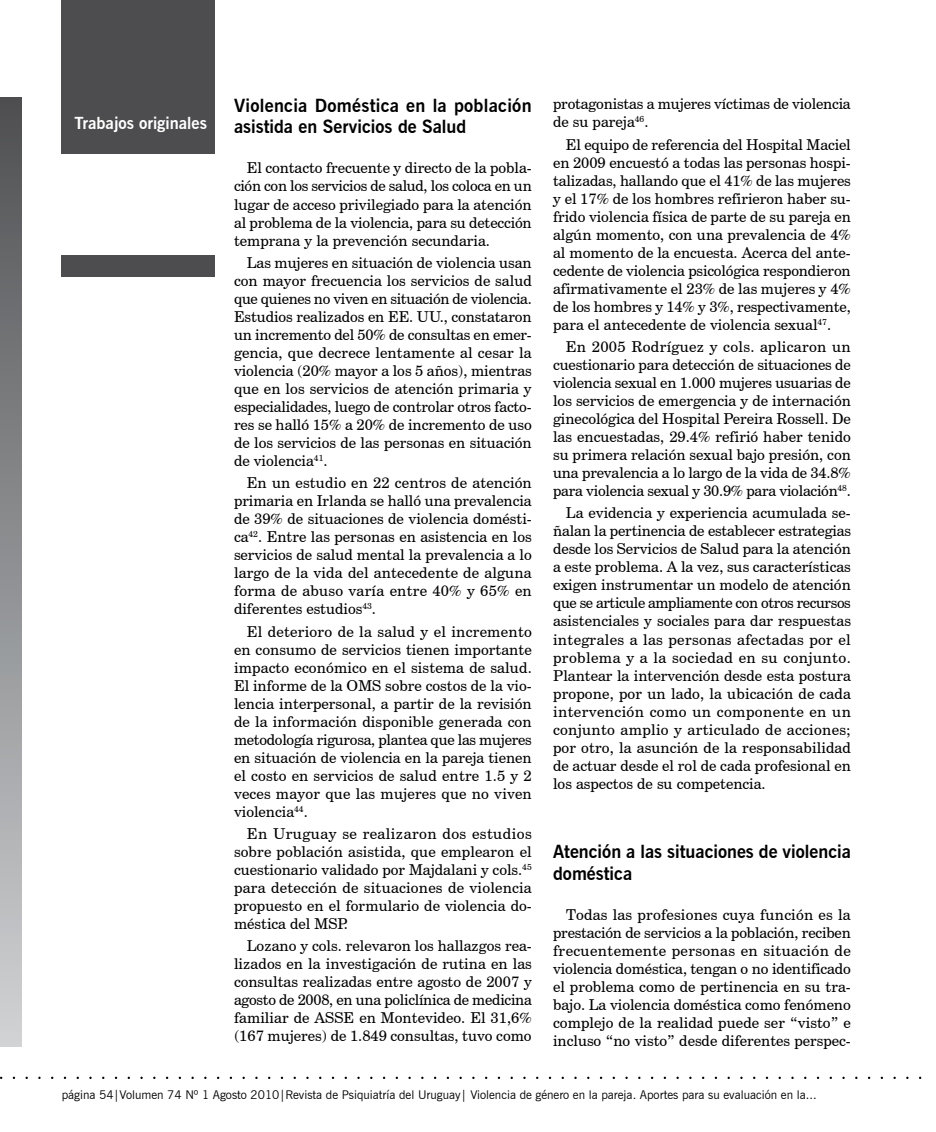
<style>
.page{position:relative;width:936px;height:1132px;background:#fff}
.page>*{position:absolute;margin:0;border:0;box-sizing:border-box;transform-origin:0 0}
.t1{font:700 18px/21.6px "News Gothic BT";color:#000}
.t2{font:700 16.5px "News Gothic BT";color:#fff}
.t3{font:15px/18px "Century Schoolbook BT";color:#000;text-align:justify}
.t4{font:12px "News Gothic BT";color:#000}
</style>
<div class="page">
<div style="left:62px;top:0;width:153px;height:153px;background:#4d4d4f"></div>
<div style="left:0;top:98px;width:21px;height:948px;background:linear-gradient(to bottom,#4f5053,#cfd2d4)"></div>
<div style="left:62px;top:255px;width:153px;height:21px;background:#4d4d4f"></div>
<p class="t2" style="left:74px;top:113px;width:134px">Trabajos originales</p>
<p class="t1" style="left:234px;top:94px;width:299px">Violencia Doméstica en la población asistida en Servicios de Salud</p>
<p class="t3" style="left:234px;top:159px;width:299px;text-indent:13px">El contacto frecuente y directo de la pobla&shy;ción con los servicios de salud, los coloca en un lugar de acceso privilegiado para la atención al problema de la violencia, para su detección temprana y la prevención secundaria.</p>
<p class="t3" style="left:234px;top:253px;width:299px;text-indent:13px">Las mujeres en situación de violencia usan con mayor frecuencia los servicios de salud que quienes no viven en situación de violencia.<br>Estudios realizados en EE. UU., constataron un incremento del 50% de consultas en emer&shy;gencia, que decrece lentamente al cesar la violencia (20% mayor a los 5 años), mientras que en los servicios de atención primaria y especialidades, luego de controlar otros facto&shy;res se halló 15% a 20% de incremento de uso de los servicios de las personas en situación de violencia<sup>41</sup>.</p>
<p class="t3" style="left:234px;top:473px;width:299px;text-indent:13px">En un estudio en 22 centros de atención primaria en Irlanda se halló una prevalencia de 39% de situaciones de violencia domésti&shy;ca<sup>42</sup>. Entre las personas en asistencia en los servicios de salud mental la prevalencia a lo largo de la vida del antecedente de alguna forma de abuso varía entre 40% y 65% en diferentes estudios<sup>43</sup>.</p>
<p class="t3" style="left:234px;top:622px;width:299px;text-indent:13px">El deterioro de la salud y el incremento en consumo de servicios tienen importante impacto económico en el sistema de salud.<br>El informe de la OMS sobre costos de la vio&shy;lencia interpersonal, a partir de la revisión de la información disponible generada con metodología rigurosa, plantea que las mujeres en situación de violencia en la pareja tienen el costo en servicios de salud entre 1.5 y 2 veces mayor que las mujeres que no viven violencia<sup>44</sup>.</p>
<p class="t3" style="left:234px;top:824px;width:299px;text-indent:13px">En Uruguay se realizaron dos estudios sobre población asistida, que emplearon el cuestionario validado por Majdalani y cols.<sup>45 </sup>para detección de situaciones de violencia propuesto en el formulario de violencia do&shy;méstica del MSP.</p>
<p class="t3" style="left:234px;top:936px;width:299px;text-indent:13px">Lozano y cols. relevaron los hallazgos rea&shy;lizados en la investigación de rutina en las consultas realizadas entre agosto de 2007 y agosto de 2008, en una policlínica de medicina familiar de ASSE en Montevideo. El 31,6% (167 mujeres) de 1.849 consultas, tuvo como</p>
<p class="t3" style="left:553px;top:95px;width:299px">protagonistas a mujeres víctimas de violencia de su pareja<sup>46</sup>.</p>
<p class="t3" style="left:553px;top:135px;width:299px;text-indent:13px">El equipo de referencia del Hospital Maciel en 2009 encuestó a todas las personas hospi&shy;talizadas, hallando que el 41% de las mujeres y el 17% de los hombres refirieron haber su&shy;frido violencia física de parte de su pareja en algún momento, con una prevalencia de 4% al momento de la encuesta. Acerca del ante&shy;cedente de violencia psicológica respondieron afirmativamente el 23% de las mujeres y 4% de los hombres y 14% y 3%, respectivamente, para el antecedente de violencia sexual<sup>47</sup>.</p>
<p class="t3" style="left:553px;top:337px;width:299px;text-indent:13px">En 2005 Rodríguez y cols. aplicaron un cuestionario para detección de situaciones de violencia sexual en 1.000 mujeres usuarias de los servicios de emergencia y de internación ginecológica del Hospital Pereira Rossell. De las encuestadas, 29.4% refirió haber tenido su primera relación sexual bajo presión, con una prevalencia a lo largo de la vida de 34.8% para violencia sexual y 30.9% para violación<sup>48</sup>.</p>
<p class="t3" style="left:553px;top:503px;width:299px;text-indent:13px">La evidencia y experiencia acumulada se&shy;ñalan la pertinencia de establecer estrategias desde los Servicios de Salud para la atención a este problema. A la vez, sus características exigen instrumentar un modelo de atención que se articule ampliamente con otros recursos asistenciales y sociales para dar respuestas integrales a las personas afectadas por el problema y a la sociedad en su conjunto.<br>Plantear la intervención desde esta postura propone, por un lado, la ubicación de cada intervención como un componente en un conjunto amplio y articulado de acciones; por otro, la asunción de la responsabilidad de actuar desde el rol de cada profesional en los aspectos de su competencia.</p>
<p class="t1" style="left:553px;top:840px;width:299px">Atención a las situaciones de violencia doméstica</p>
<p class="t3" style="left:553px;top:905px;width:299px;text-indent:13px">Todas las profesiones cuya función es la prestación de servicios a la población, reciben frecuentemente personas en situación de violencia doméstica, tengan o no identificado el problema como de pertinencia en su tra&shy;bajo. La violencia doméstica como fenómeno complejo de la realidad puede ser “visto” e incluso “no visto” desde diferentes perspec-</p>
<p class="t4" style="left:62px;top:1086px;width:756px">página 54|Volumen 74 Nº 1 Agosto 2010|Revista de Psiquiatría del Uruguay| Violencia de género en la pareja. Aportes para su evaluación en la...</p>
</div>
